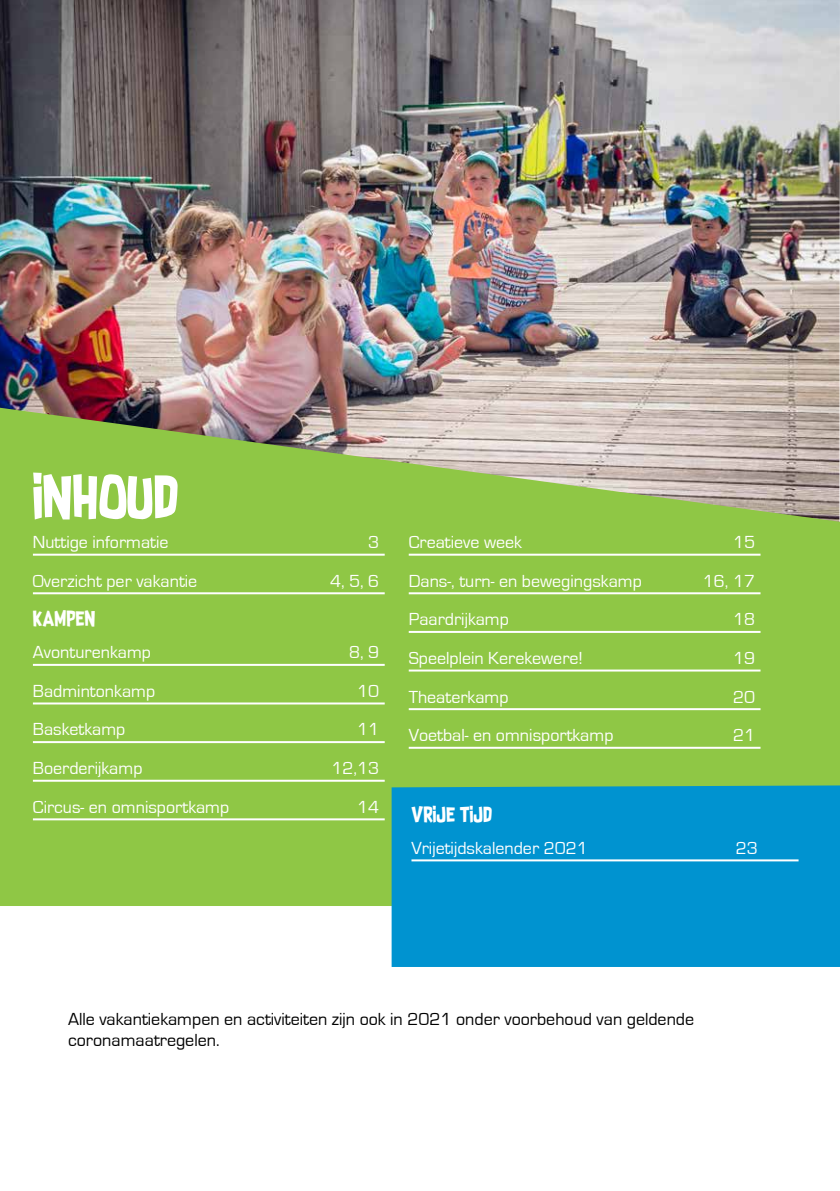
<style>
.page{position:relative;width:840px;height:1191px;background:#fff}
.page>*{position:absolute;margin:0;border:0;box-sizing:border-box;transform-origin:0 0}
.t1{font:50px "Supersonic Rocketship";color:#fff}
.t2{font:18px "Eurostile";color:#fff}
.t3{font:18px/21.6px "Eurostile";color:#000}
.t4{font:18px "Supersonic Rocketship";color:#fff}
</style>
<div class="page">
<img style="left:0;top:0;width:839px;height:408px">
<svg style="left:0;top:408px;width:839px;height:498px;background:#96c453"></svg>
<div style="left:391px;top:785px;width:448px;height:182px;background:#0093d0"></div>
<hr style="left:33px;top:553px;width:351px;height:2px;background:#fff">
<hr style="left:33px;top:592px;width:351px;height:2px;background:#fff">
<hr style="left:33px;top:664px;width:351px;height:2px;background:#fff">
<hr style="left:33px;top:702px;width:351px;height:2px;background:#fff">
<hr style="left:33px;top:741px;width:351px;height:2px;background:#fff">
<hr style="left:33px;top:779px;width:351px;height:2px;background:#fff">
<hr style="left:33px;top:818px;width:351px;height:2px;background:#fff">
<hr style="left:408px;top:553px;width:352px;height:2px;background:#fff">
<hr style="left:408px;top:592px;width:352px;height:2px;background:#fff">
<hr style="left:408px;top:631px;width:352px;height:2px;background:#fff">
<hr style="left:408px;top:669px;width:352px;height:2px;background:#fff">
<hr style="left:408px;top:708px;width:352px;height:2px;background:#fff">
<hr style="left:408px;top:747px;width:352px;height:2px;background:#fff">
<hr style="left:411px;top:859px;width:387px;height:2px;background:#fff">
<h1 class="t1" style="left:33px;top:458px;width:148px">INHOUD</h1>
<p class="t2" style="left:33px;top:532px;width:137px">Nuttige informatie</p>
<p class="t2" style="left:368px;top:532px;width:13px">3</p>
<p class="t2" style="left:33px;top:571px;width:166px">Overzicht per vakantie</p>
<p class="t2" style="left:330px;top:571px;width:51px">4, 5, 6</p>
<p class="t4" style="left:33px;top:604px;width:64px">KAMPEN</p>
<p class="t2" style="left:33px;top:642px;width:120px">Avonturenkamp</p>
<p class="t2" style="left:349px;top:642px;width:32px">8, 9</p>
<p class="t2" style="left:33px;top:681px;width:124px">Badmintonkamp</p>
<p class="t2" style="left:357px;top:681px;width:24px">10</p>
<p class="t2" style="left:33px;top:720px;width:94px">Basketkamp</p>
<p class="t2" style="left:357px;top:720px;width:24px">11</p>
<p class="t2" style="left:33px;top:758px;width:111px">Boerderijkamp</p>
<p class="t2" style="left:331px;top:758px;width:49px">12,13</p>
<p class="t2" style="left:33px;top:797px;width:198px">Circus- en omnisportkamp</p>
<p class="t2" style="left:357px;top:797px;width:24px">14</p>
<p class="t2" style="left:408px;top:532px;width:115px">Creatieve week</p>
<p class="t2" style="left:732px;top:532px;width:24px">15</p>
<p class="t2" style="left:408px;top:571px;width:234px">Dans-, turn- en bewegingskamp</p>
<p class="t2" style="left:702px;top:571px;width:54px">16, 17</p>
<p class="t2" style="left:408px;top:609px;width:102px">Paardrijkamp</p>
<p class="t2" style="left:732px;top:609px;width:24px">18</p>
<p class="t2" style="left:408px;top:648px;width:175px">Speelplein Kerekewere!</p>
<p class="t2" style="left:732px;top:648px;width:24px">19</p>
<p class="t2" style="left:408px;top:687px;width:101px">Theaterkamp</p>
<p class="t2" style="left:732px;top:687px;width:24px">20</p>
<p class="t2" style="left:408px;top:725px;width:206px">Voetbal- en omnisportkamp</p>
<p class="t2" style="left:732px;top:725px;width:24px">21</p>
<p class="t4" style="left:411px;top:800px;width:82px">VRIJE TIJD</p>
<p class="t2" style="left:411px;top:838px;width:178px">Vrijetijdskalender 2021</p>
<p class="t2" style="left:735px;top:838px;width:24px">23</p>
<p class="t3" style="left:68px;top:1008px;width:627px">Alle vakantiekampen en activiteiten zijn ook in 2021 onder voorbehoud van geldende coronamaatregelen.</p>
</div>
